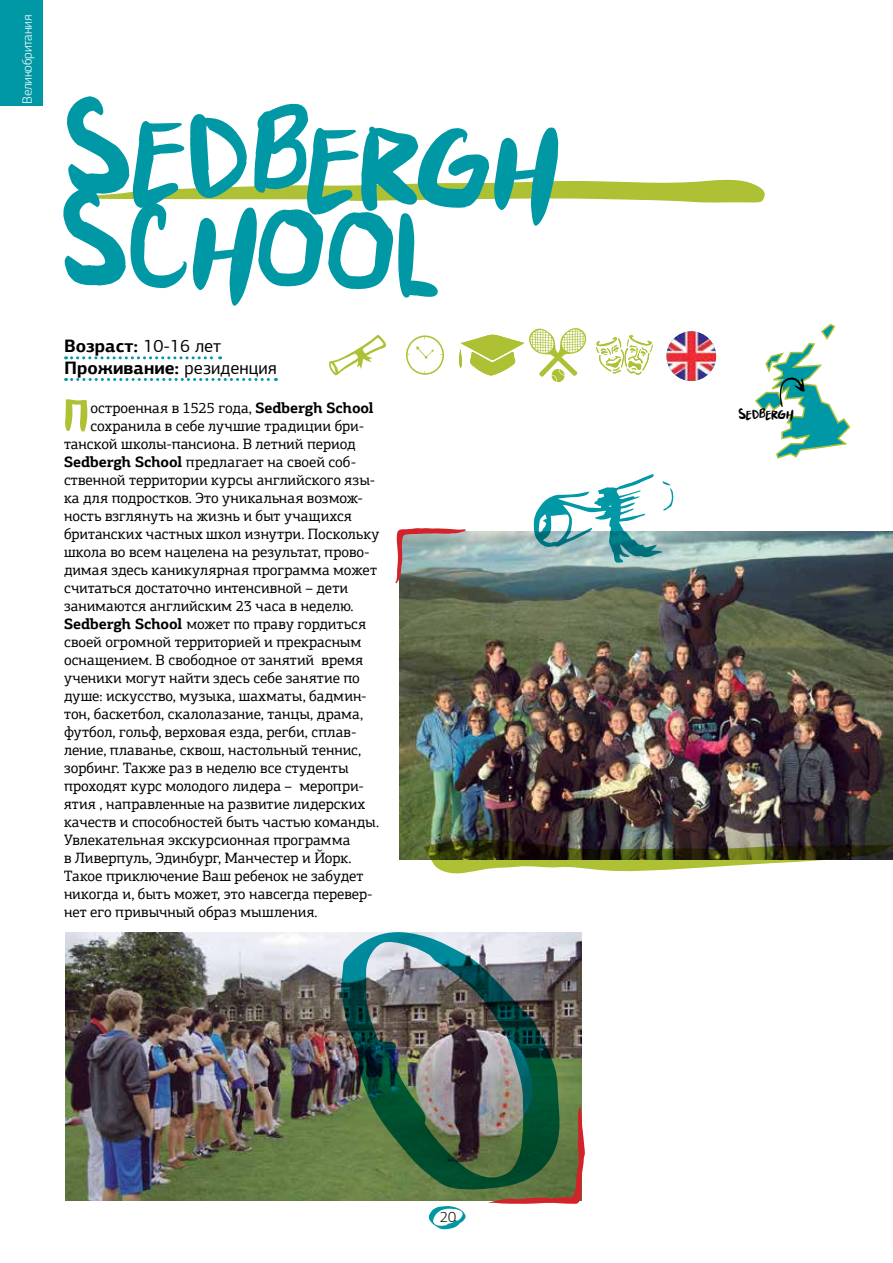
<style>
.page{position:relative;width:893px;height:1263px;background:#fff}
.page>*{position:absolute;margin:0;border:0;box-sizing:border-box;transform-origin:0 0}
.t1{font:108px/91.5px "Punkboy";color:#0098a5}
.t2{font:700 18px/21.6px "PF Agora Sans Pro";color:#000}
.t3{font:15px "PF Agora Slab Pro";color:#000}
.t4{font:300 15px "PF Agora Sans Pro";color:#000}
.t5{font:300 13.5px "PF Agora Sans Pro";letter-spacing:-.02em;color:#fff}
.t6{font:12px "Punkboy";letter-spacing:-.035em;color:#000}
.s1{font-weight:400}
.s2{font-weight:700}
</style>
<div class="page">
<svg style="left:429px;top:1206px;width:37px;height:23px"></svg>
<svg style="left:73px;top:179px;width:692px;height:24px"></svg>
<img style="left:399px;top:531px;width:494px;height:329px">
<img style="left:65px;top:932px;width:516px;height:269px">
<svg style="left:66px;top:356px;width:155px;height:3px"></svg>
<svg style="left:66px;top:378px;width:210px;height:3px"></svg>
<img style="left:666px;top:331px;width:50px;height:50px;border-radius:25px">
<svg style="left:406px;top:335px;width:38px;height:40px"></svg>
<svg style="left:65px;top:399px;width:22px;height:32px"></svg>
<svg style="left:534px;top:474px;width:139px;height:89px"></svg>
<img style="left:340px;top:932px;width:220px;height:258px">
<svg style="left:488px;top:1107px;width:97px;height:97px;background:#5a6946"></svg>
<svg style="left:395px;top:528px;width:71px;height:56px;background:#9a9694"></svg>
<div style="left:0;top:0;width:42px;height:105px;background:#0098a5"></div>
<svg style="left:755px;top:323px;width:96px;height:136px"></svg>
<svg style="left:423px;top:839px;width:470px;height:35px"></svg>
<svg style="left:329px;top:335px;width:57px;height:41px"></svg>
<svg style="left:596px;top:335px;width:57px;height:40px"></svg>
<svg style="left:459px;top:328px;width:127px;height:54px"></svg>
<p class="t5" style="left:19px;top:104px;width:91px;rotate:-90deg">Великобритания</p>
<h1 class="t1" style="left:67px;top:110px;width:501px;rotate:2deg">SEDBERGH<br>SCHOOL</h1>
<p class="t2" style="left:64px;top:335px;width:214px">Возраст: <span class="s1">10-16 лет<br></span>Проживание: <span class="s1">резиденция</span></p>
<p class="t3" style="left:91px;top:398px;width:285px">остроенная в 1525 года, <span class="s2">Sedbergh School</span></p>
<p class="t3" style="left:91px;top:416px;width:275px">сохранила в себе лучшие традиции бри-</p>
<p class="t3" style="left:64px;top:434px;width:293px">танской школы-пансиона. В летний период</p>
<p class="t3" style="left:64px;top:452px;width:294px"><span class="s2">Sedbergh School</span> предлагает на своей соб-</p>
<p class="t3" style="left:64px;top:470px;width:313px">ственной территории курсы английского язы-</p>
<p class="t3" style="left:64px;top:488px;width:300px">ка для подростков. Это уникальная возмож-</p>
<p class="t3" style="left:64px;top:506px;width:289px">ность взглянуть на жизнь и быт учащихся</p>
<p class="t3" style="left:64px;top:524px;width:317px">британских частных школ изнутри. Поскольку</p>
<p class="t3" style="left:64px;top:542px;width:307px">школа во всем нацелена на результат, прово-</p>
<p class="t3" style="left:64px;top:560px;width:314px">димая здесь каникулярная программа может</p>
<p class="t3" style="left:64px;top:578px;width:286px">считаться достаточно интенсивной – дети</p>
<p class="t3" style="left:64px;top:596px;width:291px">занимаются английским 23 часа в неделю.</p>
<p class="t3" style="left:64px;top:614px;width:304px"><span class="s2">Sedbergh School</span> может по праву гордиться</p>
<p class="t3" style="left:64px;top:632px;width:299px">своей огромной территорией и прекрасным</p>
<p class="t3" style="left:64px;top:650px;width:301px">оснащением. В свободное от занятий время</p>
<p class="t3" style="left:64px;top:668px;width:297px">ученики могут найти здесь себе занятие по</p>
<p class="t3" style="left:64px;top:686px;width:304px">душе: искусство, музыка, шахматы, бадмин-</p>
<p class="t3" style="left:64px;top:704px;width:301px">тон, баскетбол, скалолазание, танцы, драма,</p>
<p class="t3" style="left:64px;top:722px;width:294px">футбол, гольф, верховая езда, регби, сплав-</p>
<p class="t3" style="left:64px;top:740px;width:299px">ление, плаванье, сквош, настольный теннис,</p>
<p class="t3" style="left:64px;top:758px;width:286px">зорбинг. Также раз в неделю все студенты</p>
<p class="t3" style="left:64px;top:776px;width:301px">проходят курс молодого лидера – меропри-</p>
<p class="t3" style="left:64px;top:794px;width:303px">ятия , направленные на развитие лидерских</p>
<p class="t3" style="left:64px;top:812px;width:317px">качеств и способностей быть частью команды.</p>
<p class="t3" style="left:64px;top:830px;width:288px">Увлекательная экскурсионная программа</p>
<p class="t3" style="left:64px;top:848px;width:289px">в Ливерпуль, Эдинбург, Манчестер и Йорк.</p>
<p class="t3" style="left:64px;top:866px;width:301px">Такое приключение Ваш ребенок не забудет</p>
<p class="t3" style="left:64px;top:884px;width:310px">никогда и, быть может, это навсегда перевер-</p>
<p class="t3" style="left:64px;top:902px;width:255px">нет его привычный образ мышления.</p>
<p class="t4" style="left:440px;top:1208px;width:17px">20</p>
<p class="t6" style="left:739px;top:408px;width:57px">SEDBERGH</p>
</div>
